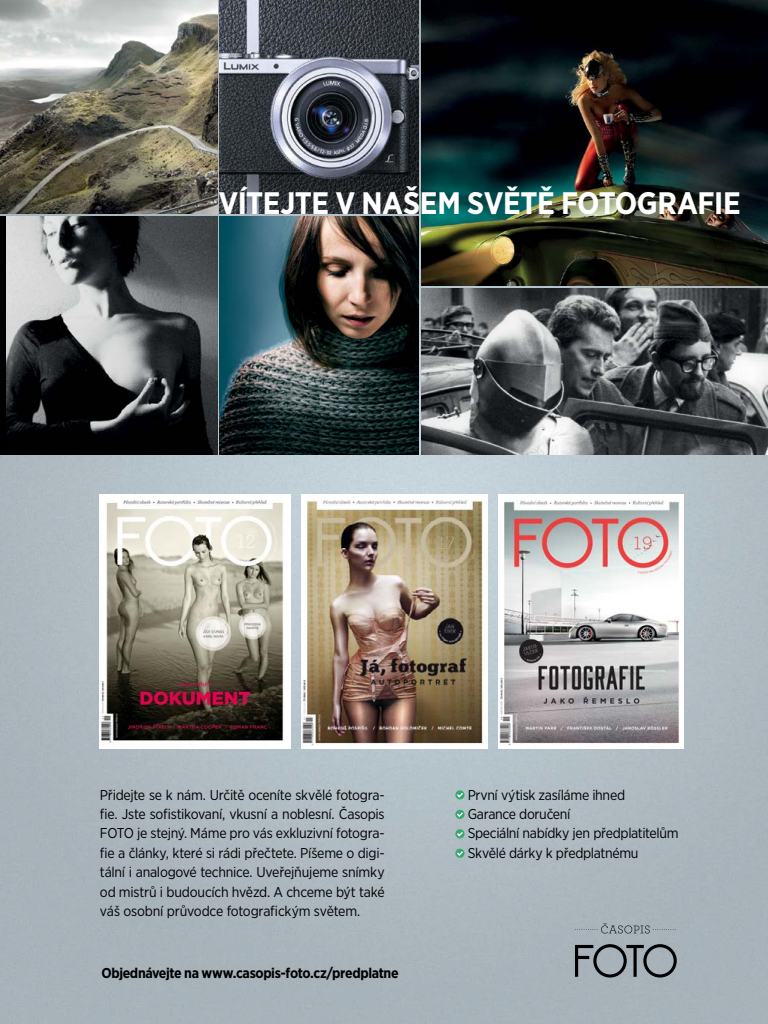
<style>
.page{position:relative;width:768px;height:1024px;background:#fff}
.page>*{position:absolute;margin:0;border:0;box-sizing:border-box;transform-origin:0 0}
.t1{font:700 31.1px "Gotham Narrow";letter-spacing:-.015em;color:#fff}
.t2{font:14.2px/19.4px "Gotham Narrow";letter-spacing:-.02em;color:#000;text-align:justify}
.t3{font:700 14.2px "Gotham Narrow";letter-spacing:-.025em;color:#000}
</style>
<div class="page">
<img style="left:0;top:0;width:768px;height:1024px">
<img style="left:421px;top:0;width:347px;height:286px">
<img style="left:220px;top:0;width:199px;height:214px">
<img style="left:0;top:0;width:217px;height:214px">
<img style="left:421px;top:288px;width:347px;height:166px">
<svg style="left:575px;top:944px;width:102px;height:34px;background:#7a8388"></svg>
<svg style="left:575px;top:923px;width:101px;height:11px"></svg>
<img style="left:100px;top:494px;width:191px;height:255px">
<img style="left:301px;top:494px;width:187px;height:255px">
<img style="left:498px;top:494px;width:185px;height:255px">
<img style="left:220px;top:217px;width:199px;height:238px">
<div style="left:0;top:217px;width:217px;height:238px;background:#000"></div>
<img style="left:7px;top:217px;width:210px;height:238px">
<svg style="left:455px;top:790px;width:10px;height:10px"></svg>
<svg style="left:455px;top:810px;width:10px;height:9px"></svg>
<svg style="left:455px;top:829px;width:10px;height:9px"></svg>
<svg style="left:455px;top:849px;width:10px;height:9px"></svg>
<h1 class="t1" style="left:219px;top:183px;width:524px">Vítejte v našem světě fotografie</h1>
<p class="t2" style="left:100px;top:785px;width:286px">Přidejte se k nám. Určitě oceníte skvělé fotogra&shy;fie. Jste sofistikovaní, vkusní a noblesní. Časopis FOTO je stejný. Máme pro vás exkluzivní fotogra&shy;fie a články, které si rádi přečtete. Píšeme o digi&shy;tální i analogové technice. Uveřejňujeme snímky od mistrů i budoucích hvězd. A chceme být také váš osobní průvodce fotografickým světem.</p>
<p class="t2" style="left:457px;top:785px;width:223px;text-align:left">+ První výtisk zasíláme ihned<br>+ Garance doručení<br>+ Speciální nabídky jen předplatitelům + Skvělé dárky k předplatnému</p>
<p class="t3" style="left:101px;top:963px;width:299px">Objednávejte na www.casopis-foto.cz/predplatne</p>
</div>
